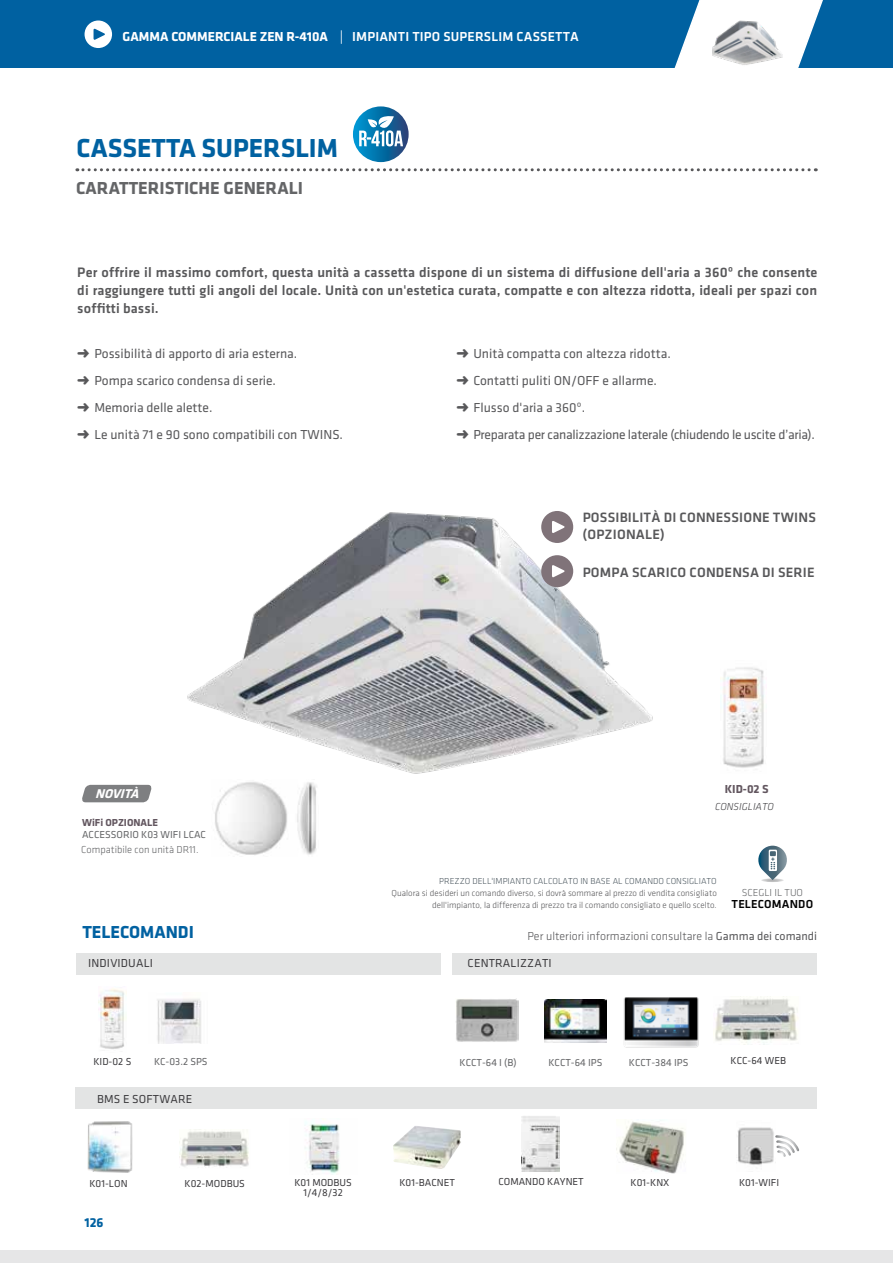
<style>
.page{position:relative;width:893px;height:1263px;background:#fff}
.page>*{position:absolute;margin:0;border:0;box-sizing:border-box;transform-origin:0 0}
.t1{font:700 27px "Klavika";color:#0061a1}
.t2{font:700 18px "Klavika";color:#646567}
.t3{font:700 18px "Klavika";color:#0061a1}
.t4{font:500 14.25px/18px "Klavika";letter-spacing:.01em;color:#58585a;text-align:justify}
.t5{font:500 14.1px/16.5px "Klavika";letter-spacing:.015em;color:#58585a}
.t6{font:13.5px/27px "Klavika";color:#58585a}
.t7{font:500 13.5px "Klavika";letter-spacing:.015em;color:#fff}
.t8{font:700 13.5px "Klavika";color:#0061a1}
.t9{font:italic 700 13.2px "Klavika";color:#fff}
.t10{font:300 12px "Klavika";color:#58585a}
.t11{font:12px "Klavika";letter-spacing:.015em;color:#3e3d40}
.t12{font:500 12px "Klavika";letter-spacing:.015em;color:#000}
.t13{font:700 12px "Klavika";color:#635760}
.t14{font:10.5px "Klavika";color:#3e3d40}
.t15{font:10.5px "Klavika";color:#646567}
.t16{font:300 10.5px "Klavika";color:#646567}
.t17{font:10.5px "Klavika Bold Bold OSF";color:#635760}
.t18{font:italic 300 10.5px "Klavika";color:#3e3d40}
.t19{font:300 9px/12px "Klavika";color:#58585a;text-align:right}
.s1{font-weight:700}
.s2{font-weight:400}
.s3{color:#4b575f}
</style>
<div class="page">
<div style="left:0;top:0;width:893px;height:68px;background:#0061a1"></div>
<div style="left:85px;top:21px;width:27px;height:27px;background:#fff;border-radius:50%"></div>
<svg style="left:94px;top:28px;width:11px;height:12px"></svg>
<svg style="left:674px;top:0;width:149px;height:68px"></svg>
<div style="left:0;top:1250px;width:893px;height:13px;background:#e6e6e7"></div>
<img style="left:712px;top:19px;width:70px;height:49px">
<img style="left:187px;top:511px;width:466px;height:263px">
<svg style="left:77px;top:168px;width:739px;height:3px"></svg>
<img style="left:87px;top:1121px;width:46px;height:52px">
<img style="left:393px;top:1126px;width:68px;height:43px">
<img style="left:305px;top:1122px;width:35px;height:53px">
<img style="left:619px;top:1121px;width:66px;height:52px">
<img style="left:521px;top:1116px;width:39px;height:55px">
<img style="left:737px;top:1127px;width:37px;height:38px">
<svg style="left:775px;top:1135px;width:24px;height:22px"></svg>
<img style="left:544px;top:1000px;width:63px;height:42px">
<img style="left:456px;top:999px;width:63px;height:43px">
<img style="left:623px;top:997px;width:76px;height:51px">
<img style="left:715px;top:996px;width:83px;height:49px">
<img style="left:98px;top:988px;width:28px;height:61px">
<img style="left:179px;top:1129px;width:70px;height:38px">
<img style="left:157px;top:999px;width:44px;height:44px">
<div style="left:76px;top:953px;width:365px;height:21px;background:#e3e4e4"></div>
<div style="left:452px;top:953px;width:365px;height:21px;background:#e3e4e4"></div>
<div style="left:76px;top:1087px;width:741px;height:22px;background:#e3e4e4"></div>
<svg style="left:761px;top:878px;width:23px;height:4px"></svg>
<svg style="left:758px;top:846px;width:29px;height:25px"></svg>
<img style="left:720px;top:667px;width:44px;height:101px">
<img style="left:215px;top:782px;width:102px;height:73px">
<svg style="left:82px;top:785px;width:70px;height:17px"></svg>
<div style="left:542px;top:512px;width:30px;height:30px;background:#807379;border-radius:50%"></div>
<div style="left:541px;top:511px;width:32px;height:32px;border:2px solid #807379;border-radius:50%"></div>
<svg style="left:552px;top:521px;width:13px;height:12px"></svg>
<div style="left:542px;top:556px;width:30px;height:30px;background:#807379;border-radius:50%"></div>
<div style="left:541px;top:555px;width:32px;height:32px;border:2px solid #807379;border-radius:50%"></div>
<svg style="left:552px;top:565px;width:13px;height:13px"></svg>
<svg style="left:356px;top:109px;width:50px;height:50px"></svg>
<div style="left:353px;top:106px;width:56px;height:56px;border:5px solid #fff;border-radius:50%"></div>
<svg style="left:359px;top:115px;width:44px;height:31px"></svg>
<p class="t7" style="left:122px;top:30px;width:458px"><span class="s1">GAMMA COMMERCIALE ZEN R-410A</span> <span class="s2">|</span> IMPIANTI TIPO SUPERSLIM CASSETTA</p>
<p class="t1" style="left:77px;top:128px;width:263px">CASSETTA SUPERSLIM</p>
<p class="t2" style="left:76px;top:175px;width:228px">CARATTERISTICHE GENERALI</p>
<p class="t4" style="left:77px;top:263px;width:742px">Per offrire il massimo comfort, questa unità a cassetta dispone di un sistema di diffusione dell'aria a 360º che consente di raggiungere tutti gli angoli del locale. Unità con un'estetica curata, compatte e con altezza ridotta, ideali per spazi con soffitti bassi.</p>
<p class="t6" style="left:77px;top:339px;width:267px">➜ Possibilità di apporto di aria esterna.<br>➜ Pompa scarico condensa di serie.<br>➜ Memoria delle alette.<br>➜ Le unità 71 e 90 sono compatibili con TWINS.</p>
<p class="t6" style="left:456px;top:339px;width:360px">➜ Unità compatta con altezza ridotta.<br>➜ Contatti puliti ON/OFF e allarme.<br>➜ Flusso d'aria a 360º.<br>➜ Preparata per canalizzazione laterale (chiudendo le uscite d’aria).</p>
<p class="t9" style="left:95px;top:784px;width:49px">NOVITÀ</p>
<p class="t17" style="left:82px;top:816px;width:77px">WiFi OPZIONALE</p>
<p class="t15" style="left:82px;top:829px;width:125px">ACCESSORIO K03 WIFI LCAC</p>
<p class="t16" style="left:81px;top:844px;width:119px">Compatibile con unità DR11.</p>
<p class="t3" style="left:82px;top:919px;width:113px">TELECOMANDI</p>
<p class="t11" style="left:88px;top:957px;width:66px">INDIVIDUALI</p>
<p class="t5" style="left:583px;top:509px;width:235px">POSSIBILITÀ DI CONNESSIONE TWINS (OPZIONALE)</p>
<p class="t5" style="left:583px;top:564px;width:233px">POMPA SCARICO CONDENSA DI SERIE</p>
<p class="t13" style="left:725px;top:780px;width:45px">KID-02 S</p>
<p class="t18" style="left:715px;top:801px;width:60px">CONSIGLIATO</p>
<p class="t19" style="left:392px;top:875px;width:327px"><span class="s3">PREZZO DELL'IMPIANTO CALCOLATO IN BASE AL COMANDO CONSIGLIATO<br></span>Qualora si desideri un comando diverso, si dovrà sommare al prezzo di vendita consigliato dell'impianto, la differenza di prezzo tra il comando consigliato e quello scelto.</p>
<p class="t16" style="left:742px;top:887px;width:63px">SCEGLI IL TUO</p>
<p class="t12" style="left:732px;top:897px;width:83px">TELECOMANDO</p>
<p class="t10" style="left:527px;top:930px;width:291px">Per ulteriori informazioni consultare la <span class="s2">Gamma dei comandi</span></p>
<p class="t11" style="left:468px;top:957px;width:85px">CENTRALIZZATI</p>
<p class="t14" style="left:93px;top:1056px;width:39px">KID-02 S</p>
<p class="t15" style="left:154px;top:1056px;width:55px">KC-03.2 SPS</p>
<p class="t15" style="left:460px;top:1057px;width:59px">KCCT-64 I (B)</p>
<p class="t15" style="left:548px;top:1057px;width:55px">KCCT-64 IPS</p>
<p class="t15" style="left:629px;top:1057px;width:61px">KCCT-384 IPS</p>
<p class="t14" style="left:731px;top:1055px;width:57px">KCC-64 WEB</p>
<p class="t11" style="left:97px;top:1092px;width:97px">BMS E SOFTWARE</p>
<p class="t14" style="left:89px;top:1178px;width:40px">K01-LON</p>
<p class="t14" style="left:185px;top:1178px;width:62px">K02-MODBUS</p>
<p class="t14" style="left:294px;top:1177px;width:59px">K01 MODBUS</p>
<p class="t14" style="left:399px;top:1177px;width:57px">K01-BACNET</p>
<p class="t14" style="left:304px;top:1187px;width:41px">1/4/8/32</p>
<p class="t8" style="left:85px;top:1213px;width:21px">126</p>
<p class="t14" style="left:498px;top:1176px;width:87px">COMANDO KAYNET</p>
<p class="t14" style="left:631px;top:1177px;width:40px">K01-KNX</p>
<p class="t14" style="left:739px;top:1177px;width:42px">K01-WIFI</p>
</div>
